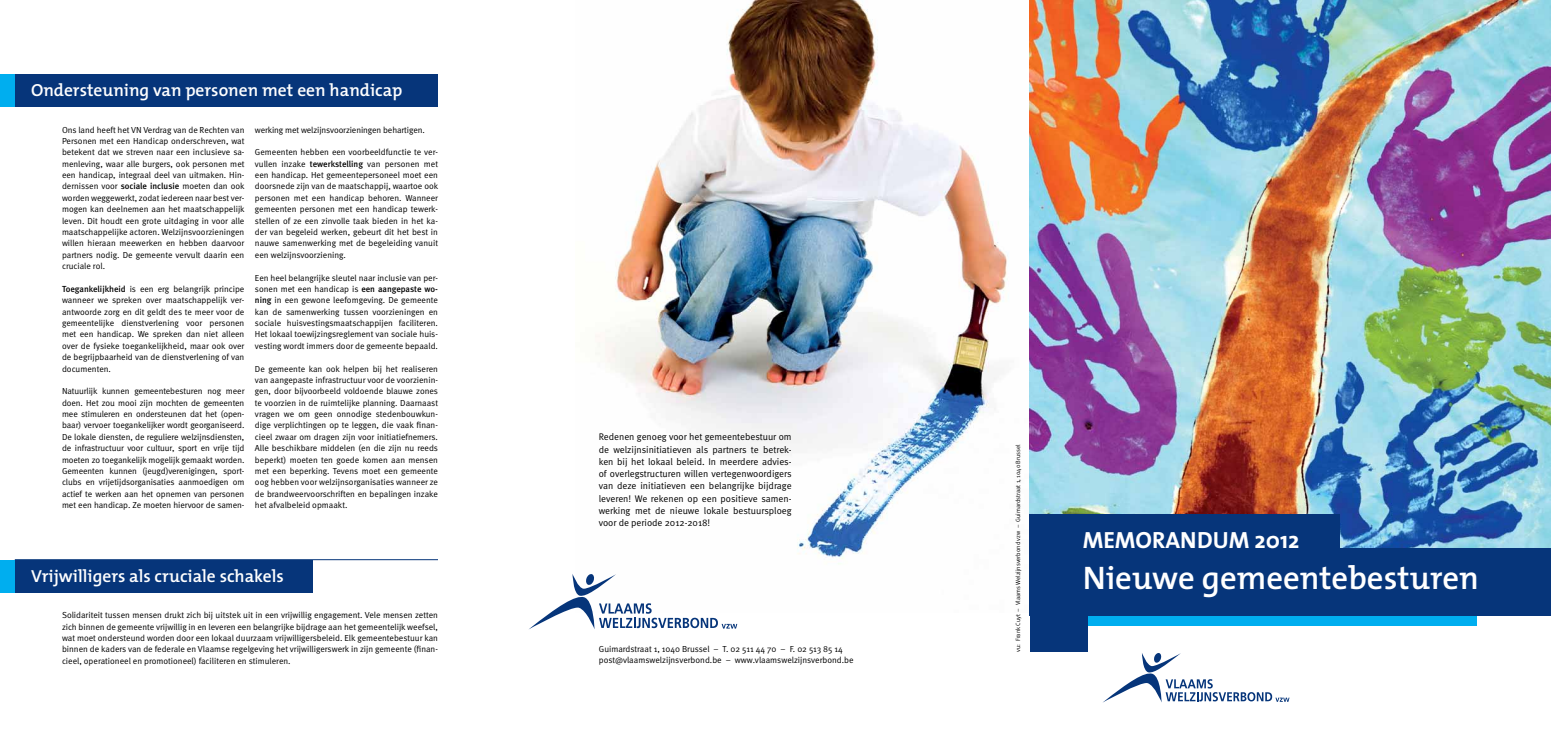
<style>
.page{position:relative;width:1551px;height:737px;background:#fff}
.page>*{position:absolute;margin:0;border:0;box-sizing:border-box;transform-origin:0 0}
.t1{font:600 32.81px "The Mix";color:#fff}
.t2{font:700 23.54px "The Mix";color:#fff}
.t3{font:600 17.5px "The Mix";color:#fff}
.t4{font:9.62px/12.2px "Meta Normal";color:#000;text-align:justify}
.t5{font:8.75px/11.4px "Meta Normal";color:#000;text-align:justify}
.t6{font:6.12px "Meta Normal";color:#000}
.s1{font-family:"Meta";font-weight:500}
</style>
<div class="page">
<img style="left:595px;top:0;width:412px;height:564px">
<img style="left:1029px;top:0;width:521px;height:548px">
<svg style="left:1103px;top:653px;width:186px;height:49px"></svg>
<svg style="left:529px;top:574px;width:208px;height:55px"></svg>
<div style="left:1029px;top:598px;width:446px;height:28px;background:#00aeef"></div>
<div style="left:1029px;top:548px;width:521px;height:67px;background:#06357a"></div>
<div style="left:1029px;top:514px;width:310px;height:72px;background:#06357a"></div>
<div style="left:1029px;top:588px;width:58px;height:63px;background:#06357a"></div>
<div style="left:15px;top:560px;width:298px;height:32px;background:#06357a"></div>
<div style="left:0;top:560px;width:15px;height:32px;background:#00aeef"></div>
<div style="left:15px;top:74px;width:423px;height:33px;background:#06357a"></div>
<div style="left:0;top:74px;width:15px;height:33px;background:#00aeef"></div>
<hr style="left:15px;top:559px;width:423px;height:1px;background:#06357a">
<h3 class="t3" style="left:31px;top:76px;width:373px">Ondersteuning van personen met een handicap</h3>
<p class="t5" style="left:255px;top:124px;width:171px">werking met welzijnsvoorzieningen behartigen.</p>
<p class="t5" style="left:255px;top:146px;width:185px">Gemeenten hebben een voorbeeldfunctie te ver&shy;vullen inzake <span class="s1">tewerkstelling</span> van personen met een handicap. Het gemeentepersoneel moet een doorsnede zijn van de maatschappij, waartoe ook personen met een handicap behoren. Wanneer gemeenten personen met een handicap tewerk&shy;stellen of ze een zinvolle taak bieden in het ka&shy;der van begeleid werken, gebeurt dit het best in nauwe samenwerking met de begeleiding vanuit een welzijnsvoorziening.</p>
<p class="t5" style="left:255px;top:272px;width:184px">Een heel belangrijke sleutel naar inclusie van per&shy;sonen met een handicap is <span class="s1">een aangepaste wo&shy;ning</span> in een gewone leefomgeving. De gemeente kan de samenwerking tussen voorzieningen en sociale huisvestingsmaatschappijen faciliteren.<br>Het lokaal toewijzingsreglement van sociale huis&shy;vesting wordt immers door de gemeente bepaald.</p>
<p class="t5" style="left:255px;top:363px;width:185px">De gemeente kan ook helpen bij het realiseren van aangepaste infrastructuur voor de voorzienin&shy;gen, door bijvoorbeeld voldoende blauwe zones te voorzien in de ruimtelijke planning. Daarnaast vragen we om geen onnodige stedenbouwkun&shy;dige verplichtingen op te leggen, die vaak finan&shy;cieel zwaar om dragen zijn voor initiatiefnemers.<br>Alle beschikbare middelen (en die zijn nu reeds beperkt) moeten ten goede komen aan mensen met een beperking. Tevens moet een gemeente oog hebben voor welzijnsorganisaties wanneer ze de brandweervoorschriften en bepalingen inzake het afvalbeleid opmaakt.</p>
<p class="t5" style="left:62px;top:124px;width:184px">Ons land heeft het VN Verdrag van de Rechten van Personen met een Handicap onderschreven, wat betekent dat we streven naar een inclusieve sa&shy;menleving, waar alle burgers, ook personen met een handicap, integraal deel van uitmaken. Hin&shy;dernissen voor <span class="s1">sociale inclusie</span> moeten dan ook worden weggewerkt, zodat iedereen naar best ver&shy;mogen kan deelnemen aan het maatschappelijk leven. Dit houdt een grote uitdaging in voor alle maatschappelijke actoren. Welzijnsvoorzieningen willen hieraan meewerken en hebben daarvoor partners nodig. De gemeente vervult daarin een cruciale rol.</p>
<p class="t5" style="left:62px;top:283px;width:184px"><span class="s1">Toegankelijkheid</span> is een erg belangrijk principe wanneer we spreken over maatschappelijk ver&shy;antwoorde zorg en dit geldt des te meer voor de gemeentelijke dienstverlening voor personen met een handicap. We spreken dan niet alleen over de fysieke toegankelijkheid, maar ook over de begrijpbaarheid van de dienstverlening of van documenten.</p>
<p class="t5" style="left:62px;top:385px;width:184px">Natuurlijk kunnen gemeentebesturen nog meer doen. Het zou mooi zijn mochten de gemeenten mee stimuleren en ondersteunen dat het (open&shy;baar) vervoer toegankelijker wordt georganiseerd.<br>De lokale diensten, de reguliere welzijnsdiensten, de infrastructuur voor cultuur, sport en vrije tijd moeten zo toegankelijk mogelijk gemaakt worden.<br>Gemeenten kunnen (jeugd)verenigingen, sport&shy;clubs en vrijetijdsorganisaties aanmoedigen om actief te werken aan het opnemen van personen met een handicap. Ze moeten hiervoor de samen-</p>
<p class="t4" style="left:598px;top:431px;width:194px">Redenen genoeg voor het gemeentebestuur om de welzijnsinitiatieven als partners te betrek&shy;ken bij het lokaal beleid. In meerdere advies&shy;of overlegstructuren willen vertegenwoordigers van deze initiatieven een belangrijke bijdrage leveren! We rekenen op een positieve samen&shy;werking met de nieuwe lokale bestuursploeg voor de periode 2012-2018!</p>
<p class="t6" style="left:1014px;top:652px;width:209px;rotate:-90deg">vu: Frank Cuyt – Vlaams Welzijnsverbond vzw – Guimardstraat 1, 1040 Brussel</p>
<h2 class="t2" style="left:1082px;top:520px;width:218px">MEMORANDUM 2012</h2>
<h3 class="t3" style="left:31px;top:561px;width:254px">Vrijwilligers als cruciale schakels</h3>
<h1 class="t1" style="left:1082px;top:550px;width:398px">Nieuwe gemeentebesturen</h1>
<p class="t5" style="left:62px;top:609px;width:377px">Solidariteit tussen mensen drukt zich bij uitstek uit in een vrijwillig engagement. Vele mensen zetten zich binnen de gemeente vrijwillig in en leveren een belangrijke bijdrage aan het gemeentelijk weefsel, wat moet ondersteund worden door een lokaal duurzaam vrijwilligersbeleid. Elk gemeentebestuur kan binnen de kaders van de federale en Vlaamse regelgeving het vrijwilligerswerk in zijn gemeente (finan&shy;cieel, operationeel en promotioneel) faciliteren en stimuleren.</p>
<p class="t5" style="left:599px;top:642px;width:256px">Guimardstraat 1, 1040 Brussel – T. 02 511 44 70 – F. 02 513 85 14 post@vlaamswelzijnsverbond.be – www.vlaamswelzijnsverbond.be</p>
</div>
